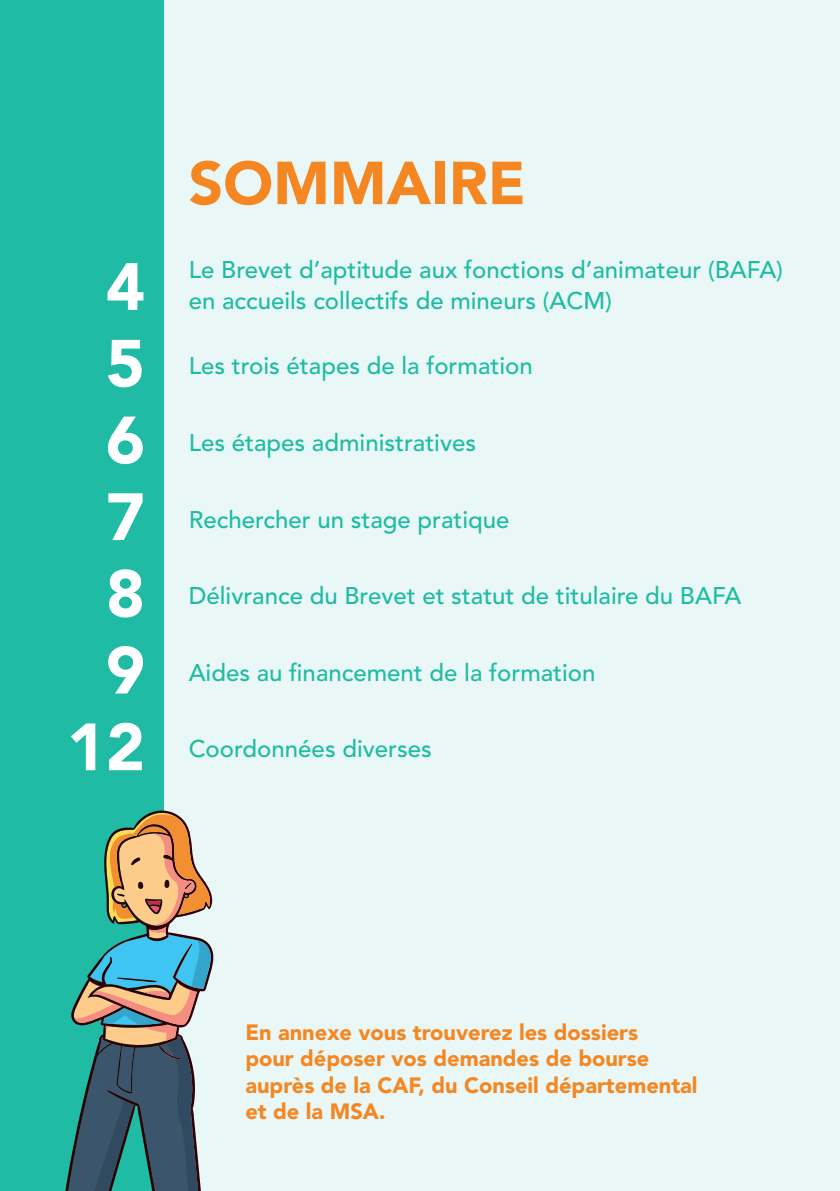
<style>
.page{position:relative;width:840px;height:1191px;background:#fff}
.page>*{position:absolute;margin:0;border:0;box-sizing:border-box;transform-origin:0 0}
.t1{font:900 66px/76.6px "Avenir LT Std";color:#fff;text-align:center}
.t2{font:900 60px "Avenir LT Std";color:#f58723}
.t3{font:500 24px/31.2px "Avenir LT Std";color:#1fbba4}
.t4{font:900 22px/26.4px "Avenir LT Std";color:#f58723}
</style>
<div class="page">
<div style="left:123px;top:0;width:716px;height:1191px;background:#e9f8f6"></div>
<div style="left:0;top:0;width:163px;height:1191px;background:#1fbba4"></div>
<svg style="left:65px;top:812px;width:146px;height:379px"></svg>
<h1 class="t1" style="left:67px;top:248px;width:80px">4<br>5<br>6<br>7<br>8<br>9<br>12</h1>
<h2 class="t2" style="left:189px;top:147px;width:338px">SOMMAIRE</h2>
<p class="t3" style="left:189px;top:255px;width:595px">Le Brevet d’aptitude aux fonctions d’animateur (BAFA) en accueils collectifs de mineurs (ACM)</p>
<p class="t3" style="left:189px;top:351px;width:345px">Les trois étapes de la formation</p>
<p class="t3" style="left:189px;top:428px;width:289px">Les étapes administratives</p>
<p class="t3" style="left:189px;top:504px;width:322px">Rechercher un stage pratique</p>
<p class="t3" style="left:189px;top:581px;width:554px">Délivrance du Brevet et statut de titulaire du BAFA</p>
<p class="t3" style="left:189px;top:657px;width:408px">Aides au financement de la formation</p>
<p class="t3" style="left:189px;top:734px;width:244px">Coordonnées diverses</p>
<p class="t4" style="left:245px;top:1018px;width:453px">En annexe vous trouverez les dossiers<br>pour déposer vos demandes de bourse auprès de la CAF, du Conseil départemental et de la MSA.</p>
</div>
